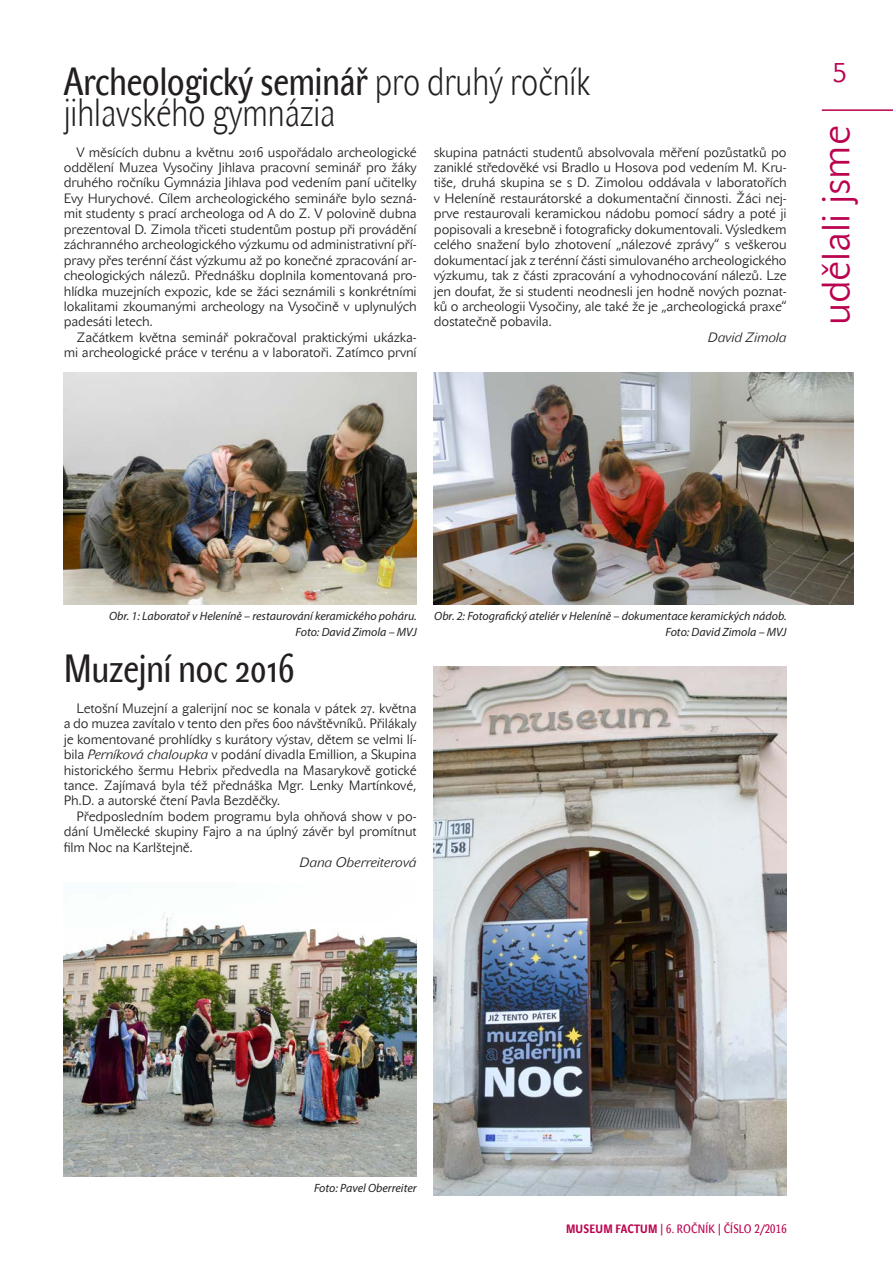
<style>
.page{position:relative;width:893px;height:1263px;background:#fff}
.page>*{position:absolute;margin:0;border:0;box-sizing:border-box;transform-origin:0 0}
.t1{font:39px/30.9px "John Sans Cond White CE";color:#231f20}
.t2{font:39px "John Sans Cond Text CE";color:#231f20}
.t3{font:39px "John Sans Lite CE";color:#ba024e}
.t4{font:27px "John Sans Lite SCCE";color:#ba024e}
.blok{font:13.5px/15.5px "John Sans Lite CE";letter-spacing:-.01em;color:#231f20;text-align:justify}
.blok_-_podpis{font:italic 13.5px "John Sans Lite CE";letter-spacing:-.01em;color:#231f20}
.popiska{font:italic 12px "Myriad Pro";color:#231f20}
.t5{font:12px "John Sans Cond Text SCCE";letter-spacing:.02em;color:#ba024e}
.s1{font-family:"John Sans Cond Text CE"}
.s2{font-style:italic}
.s3{font-weight:700}
</style>
<div class="page">
<img style="left:64px;top:373px;width:353px;height:232px">
<hr style="left:822px;top:109px;width:71px;height:2px;background:#ba024e">
<img style="left:434px;top:373px;width:420px;height:232px">
<img style="left:64px;top:912px;width:353px;height:264px">
<img style="left:434px;top:666px;width:353px;height:530px">
<h1 class="t1" style="left:64px;top:66px;width:528px"><span class="s1">Archeologický seminář</span> pro druhý ročník jihlavského gymnázia</h1>
<p class="blok" style="left:64px;top:144px;width:354px;text-indent:13px">V měsících dubnu a květnu 2016 uspořádalo archeologické oddělení Muzea Vysočiny Jihlava pracovní seminář pro žáky druhého ročníku Gymnázia Jihlava pod vedením paní učitelky Evy Hurychové. Cílem archeologického semináře bylo sezná&shy;mit studenty s prací archeologa od A do Z. V polovině dubna prezentoval D. Zimola třiceti studentům postup při provádění záchranného archeologického výzkumu od administrativní pří&shy;pravy přes terénní část výzkumu až po konečné zpracování ar&shy;cheologických nálezů. Přednášku doplnila komentovaná pro&shy;hlídka muzejních expozic, kde se žáci seznámili s konkrétními lokalitami zkoumanými archeology na Vysočině v uplynulých padesáti letech.</p>
<p class="blok" style="left:64px;top:330px;width:354px;text-align:right">Začátkem května seminář pokračoval praktickými ukázka&shy;mi archeologické práce v terénu a v laboratoři. Zatímco první</p>
<p class="blok" style="left:434px;top:144px;width:354px">skupina patnácti studentů absolvovala měření pozůstatků po zaniklé středověké vsi Bradlo u Hosova pod vedením M. Kru&shy;tiše, druhá skupina se s D. Zimolou oddávala v laboratořích v Heleníně restaurátorské a dokumentační činnosti. Žáci nej&shy;prve restaurovali keramickou nádobu pomocí sádry a poté ji popisovali a kresebně i fotograficky dokumentovali. Výsledkem celého snažení bylo zhotovení „nálezové zprávy“ s veškerou dokumentací jak z terénní části simulovaného archeologického výzkumu, tak z části zpracování a vyhodnocování nálezů. Lze jen doufat, že si studenti neodnesli jen hodně nových poznat&shy;ků o archeologii Vysočiny, ale také že je „archeologická praxe“ dostatečně pobavila.</p>
<p class="blok_-_podpis" style="left:708px;top:329px;width:80px">David Zimola</p>
<h2 class="t4" style="left:832px;top:57px;width:16px">5</h2>
<h1 class="t3" style="left:813px;top:325px;width:201px;rotate:-90deg">udělali jsme</h1>
<p class="popiska" style="left:109px;top:609px;width:309px">Obr. 1: Laboratoř v Heleníně – restaurování keramického poháru.</p>
<p class="popiska" style="left:295px;top:624px;width:123px">Foto: David Zimola – MVJ</p>
<h1 class="t2" style="left:64px;top:646px;width:233px">Muzejní noc 2016</h1>
<p class="blok" style="left:64px;top:700px;width:354px;text-indent:13px">Letošní Muzejní a galerijní noc se konala v pátek 27. května a do muzea zavítalo v tento den přes 600 návštěvníků. Přilákaly je komentované prohlídky s kurátory výstav, dětem se velmi lí&shy;bila <span class="s2">Perníková chaloupka</span> v podání divadla Emillion, a Skupina historického šermu Hebrix předvedla na Masarykově gotické tance. Zajímavá byla též přednáška Mgr. Lenky Martínkové, Ph.D. a autorské čtení Pavla Bezděčky.</p>
<p class="blok" style="left:64px;top:808px;width:354px;text-indent:13px">Předposledním bodem programu byla ohňová show v po&shy;dání Umělecké skupiny Fajro a na úplný závěr byl promítnut film Noc na Karlštejně.</p>
<p class="blok_-_podpis" style="left:300px;top:855px;width:118px">Dana Oberreiterová</p>
<p class="popiska" style="left:434px;top:609px;width:354px">Obr. 2: Fotografický ateliér v Heleníně – dokumentace keramických nádob.</p>
<p class="popiska" style="left:665px;top:624px;width:123px">Foto: David Zimola – MVJ</p>
<p class="popiska" style="left:314px;top:1180px;width:104px">Foto: Pavel Oberreiter</p>
<p class="t5" style="left:566px;top:1222px;width:222px"><span class="s3">MUSEUM FACTUM</span> | 6. ROČNÍK | ČÍSLO 2/2016</p>
</div>
